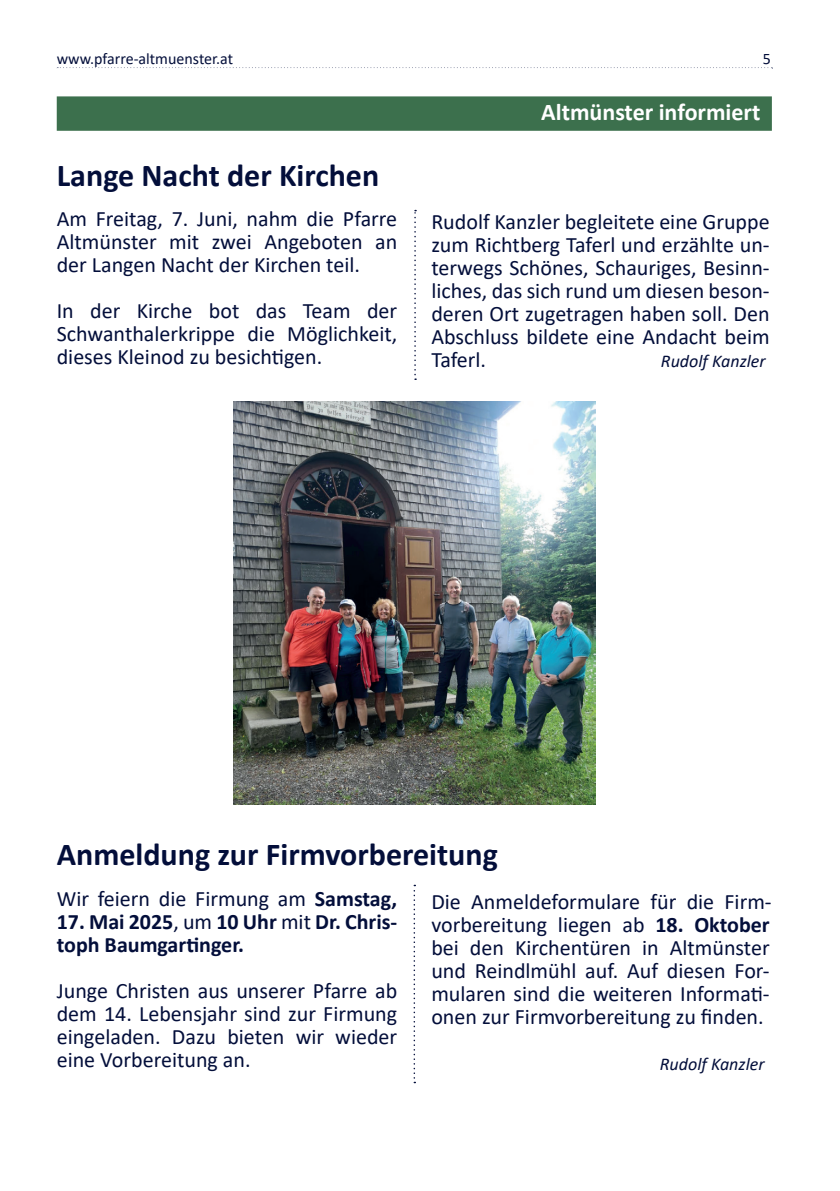
<style>
.page{position:relative;width:840px;height:1191px;background:#fff}
.page>*{position:absolute;margin:0;border:0;box-sizing:border-box;transform-origin:0 0}
.t1{font:700 32px "Calibri";color:#030e3a}
.t2{font:700 24px "Calibri";color:#fff}
.t3{font:22px/23px "Calibri";color:#030e3a;text-align:justify}
.t4{font:700 22px/23px "Calibri";color:#030e3a}
.t5{font:italic 18px "Calibri";color:#030e3a}
.t6{font:16px "Calibri";color:#030e3a}
.s1{font-weight:700}
.s2{font-weight:400}
</style>
<div class="page">
<div style="left:57px;top:96px;width:714px;height:35px;background:#3c704d;border:2px solid #3c704d"></div>
<img style="left:233px;top:402px;width:362px;height:403px">
<svg style="left:414px;top:210px;width:2px;height:170px"></svg>
<svg style="left:413px;top:884px;width:2px;height:199px"></svg>
<p class="t6" style="left:57px;top:48px;width:178px">www.pfarre-altmuenster.at</p>
<p class="t6" style="left:762px;top:48px;width:10px">5</p>
<p class="t2" style="left:541px;top:95px;width:221px">Altmünster informiert</p>
<p class="t1" style="left:57px;top:152px;width:324px">Lange Nacht der Kirchen</p>
<p class="t3" style="left:57px;top:207px;width:342px">Am Freitag, 7. Juni, nahm die Pfarre Altmünster mit zwei Angeboten an der Langen Nacht der Kirchen teil.</p>
<p class="t3" style="left:57px;top:299px;width:342px">In der Kirche bot das Team der Schwanthalerkrippe die Möglichkeit, dieses Kleinod zu besichtigen.</p>
<p class="t3" style="left:431px;top:209px;width:340px">Rudolf Kanzler begleitete eine Gruppe</p>
<p class="t3" style="left:431px;top:232px;width:340px">zum Richtberg Taferl und erzählte un&shy;terwegs Schönes, Schauriges, Besinn&shy;liches, das sich rund um diesen beson&shy;deren Ort zugetragen haben soll. Den Abschluss bildete eine Andacht beim Taferl.</p>
<p class="t5" style="left:660px;top:348px;width:106px">Rudolf Kanzler</p>
<p class="t1" style="left:57px;top:832px;width:442px">Anmeldung zur Firmvorbereitung</p>
<p class="t3" style="left:57px;top:886px;width:342px">Wir feiern die Firmung am <span class="s1">Samstag,</span></p>
<p class="t4" style="left:57px;top:910px;width:342px">17. Mai 2025<span class="s2">, um</span> 10 Uhr <span class="s2">mit</span> Dr. Chris&shy;toph Baumgartinger.</p>
<p class="t3" style="left:57px;top:978px;width:342px">Junge Christen aus unserer Pfarre ab dem 14. Lebensjahr sind zur Firmung eingeladen. Dazu bieten wir wieder eine Vorbereitung an.</p>
<p class="t3" style="left:431px;top:889px;width:341px">Die Anmeldeformulare für die Firm&shy;vorbereitung liegen ab <span class="s1">18. Oktober </span>bei den Kirchentüren in Altmünster und Reindlmühl auf. Auf diesen For&shy;mularen sind die weiteren Informati&shy;onen zur Firmvorbereitung zu finden.</p>
<p class="t5" style="left:659px;top:1051px;width:106px">Rudolf Kanzler</p>
</div>
